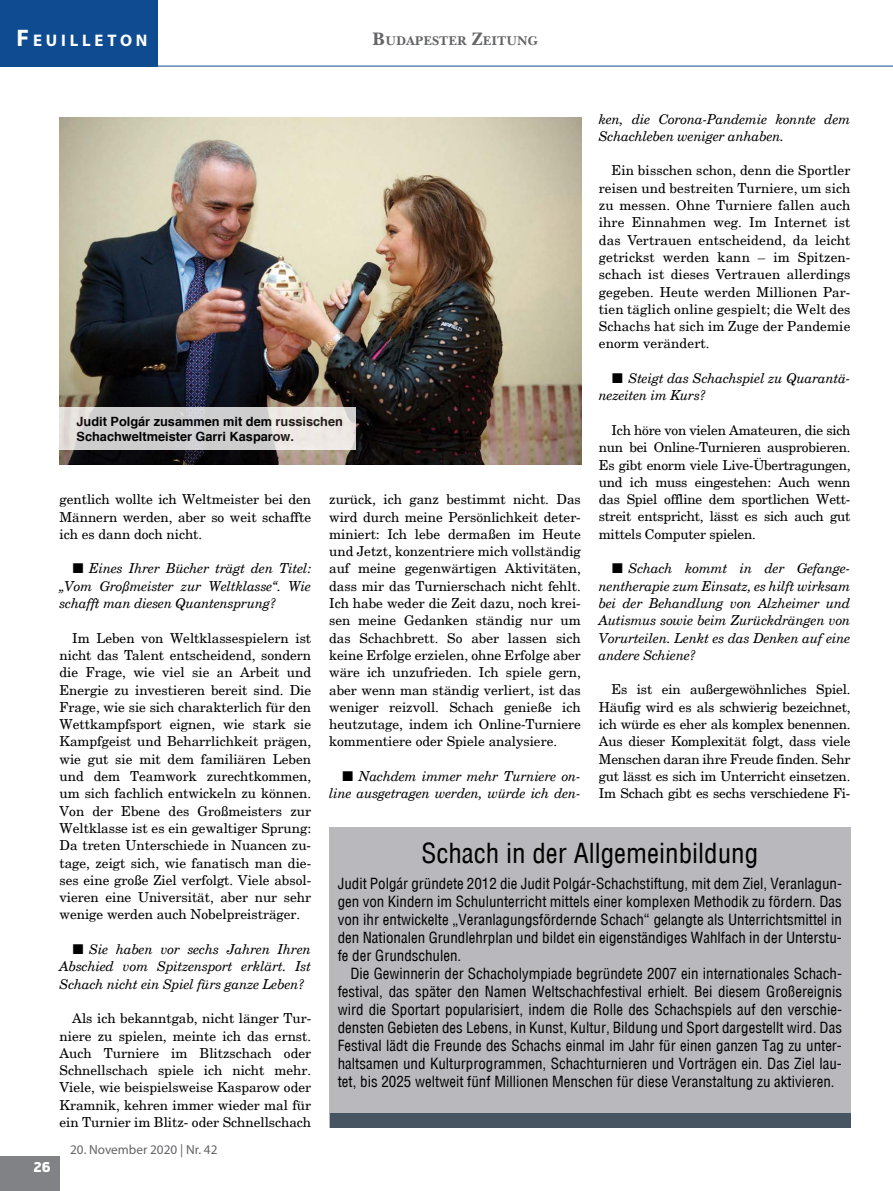
<style>
.page{position:relative;width:893px;height:1191px;background:#fff}
.page>*{position:absolute;margin:0;border:0;box-sizing:border-box;transform-origin:0 0}
.t1{font:condensed 27px "H Helvetica";color:#000}
.t2{font:700 16.8px "Myriad Pro";letter-spacing:.23em;color:#fff}
.t3{font:condensed 15px/18px "H Helvetica";color:#000;text-align:justify}
.t4{font:13.5px/17.2px "H New Century";color:#000;text-align:justify}
.t5{font:italic 13.5px/17.2px "H New Century";letter-spacing:-.015em;color:#000;text-align:justify}
.t6{font:700 13.5px "Hermes HU";color:#fff}
.t7{font:13.2px "Myriad Pro";color:#636466}
.t8{font:12.9px "New Baskerville HU Bold";color:#636466}
.t9{font:700 12.75px/15px "H Helvetica";color:#000}
.s1{font-size:24px}
.s2{font-size:18.45px}
</style>
<div class="page">
<hr style="left:0;top:66px;width:893px;height:1px;background:#0f4b91">
<div style="left:0;top:1156px;width:60px;height:35px;background:#808285"></div>
<div style="left:0;top:0;width:158px;height:66px;background:#0f4b91"></div>
<div style="left:329px;top:827px;width:521px;height:300px;background:#b8b8bd"></div>
<div style="left:330px;top:1113px;width:520px;height:14px;background:#475563"></div>
<img style="left:60px;top:118px;width:521px;height:347px">
<svg style="left:60px;top:407px;width:296px;height:42px;background:#d8d6d5"></svg>
<p class="t2" style="left:17px;top:30px;width:133px"><span class="s1">F</span>EUILLETON</p>
<p class="t8" style="left:372px;top:33px;width:167px"><span class="s2">B</span>UDAPESTER <span class="s2">Z</span>EITUNG</p>
<p class="t5" style="left:599px;top:110px;width:253px">ken, die Corona-Pandemie konnte dem<br>Schachleben weniger anhaben.</p>
<p class="t4" style="left:599px;top:162px;width:253px;text-indent:13px">Ein bisschen schon, denn die Sportler reisen und bestreiten Turniere, um sich zu messen. Ohne Turniere fallen auch ihre Einnahmen weg. Im Internet ist das Vertrauen entscheidend, da leicht getrickst werden kann – im Spitzen&shy;schach ist dieses Vertrauen allerdings gegeben. Heute werden Millionen Par&shy;tien täglich online gespielt; die Welt des Schachs hat sich im Zuge der Pandemie enorm verändert.</p>
<p class="t5" style="left:599px;top:369px;width:253px;text-indent:30px">Steigt das Schachspiel zu Quarantä&shy;nezeiten im Kurs?</p>
<p class="t4" style="left:599px;top:421px;width:253px;text-indent:13px">Ich höre von vielen Amateuren, die sich nun bei Online-Turnieren ausprobieren.<br>Es gibt enorm viele Live-Übertragungen, und ich muss eingestehen: Auch wenn das Spiel offline dem sportlichen Wett&shy;streit entspricht, lässt es sich auch gut mittels Computer spielen.</p>
<p class="t5" style="left:599px;top:560px;width:253px;text-indent:30px">Schach kommt in der Gefange&shy;nentherapie zum Einsatz, es hilft wirksam bei der Behandlung von Alzheimer und Autismus sowie beim Zurückdrängen von Vorurteilen. Lenkt es das Denken auf eine andere Schiene?</p>
<p class="t4" style="left:599px;top:680px;width:253px;text-indent:13px">Es ist ein außergewöhnliches Spiel.<br>Häufig wird es als schwierig bezeichnet, ich würde es eher als komplex benennen.<br>Aus dieser Komplexität folgt, dass viele Menschen daran ihre Freude finden. Sehr gut lässt es sich im Unterricht einsetzen.<br>Im Schach gibt es sechs verschiedene Fi-</p>
<p class="t9" style="left:77px;top:414px;width:268px">Judit Polgár zusammen mit dem russischen<br>Schachweltmeister Garri Kasparow.</p>
<p class="t4" style="left:329px;top:490px;width:253px">zurück, ich ganz bestimmt nicht. Das wird durch meine Persönlichkeit deter&shy;miniert: Ich lebe dermaßen im Heute und Jetzt, konzentriere mich vollständig auf meine gegenwärtigen Aktivitäten, dass mir das Turnierschach nicht fehlt.<br>Ich habe weder die Zeit dazu, noch krei&shy;sen meine Gedanken ständig nur um das Schachbrett. So aber lassen sich keine Erfolge erzielen, ohne Erfolge aber wäre ich unzufrieden. Ich spiele gern, aber wenn man ständig verliert, ist das weniger reizvoll. Schach genieße ich heutzutage, indem ich Online-Turniere kommentiere oder Spiele analysiere.</p>
<p class="t5" style="left:329px;top:767px;width:253px;text-align:right">Nachdem immer mehr Turniere on-<br>line ausgetragen werden, würde ich den-</p>
<p class="t4" style="left:60px;top:490px;width:253px">gentlich wollte ich Weltmeister bei den Männern werden, aber so weit schaffte ich es dann doch nicht.</p>
<p class="t5" style="left:60px;top:560px;width:253px;text-indent:30px">Eines Ihrer Bücher trägt den Titel: „Vom Großmeister zur Weltklasse“. Wie schafft man diesen Quantensprung?</p>
<p class="t4" style="left:60px;top:629px;width:253px;text-indent:13px">Im Leben von Weltklassespielern ist nicht das Talent entscheidend, sondern die Frage, wie viel sie an Arbeit und Energie zu investieren bereit sind. Die Frage, wie sie sich charakterlich für den Wettkampfsport eignen, wie stark sie Kampfgeist und Beharrlichkeit prägen, wie gut sie mit dem familiären Leben und dem Teamwork zurechtkommen, um sich fachlich entwickeln zu können.<br>Von der Ebene des Großmeisters zur Weltklasse ist es ein gewaltiger Sprung:<br>Da treten Unterschiede in Nuancen zu&shy;tage, zeigt sich, wie fanatisch man die&shy;ses eine große Ziel verfolgt. Viele absol&shy;vieren eine Universität, aber nur sehr wenige werden auch Nobelpreisträger.</p>
<p class="t5" style="left:60px;top:940px;width:253px;text-indent:30px">Sie haben vor sechs Jahren Ihren Abschied vom Spitzensport erklärt. Ist Schach nicht ein Spiel fürs ganze Leben?</p>
<p class="t4" style="left:60px;top:1009px;width:253px;text-indent:13px">Als ich bekanntgab, nicht länger Tur&shy;niere zu spielen, meinte ich das ernst.<br>Auch Turniere im Blitzschach oder Schnellschach spiele ich nicht mehr.<br>Viele, wie beispielsweise Kasparow oder Kramnik, kehren immer wieder mal für ein Turnier im Blitz- oder Schnellschach</p>
<h1 class="t1" style="left:421px;top:836px;width:338px">Schach in der Allgemeinbildung</h1>
<p class="t3" style="left:338px;top:874px;width:506px">Judit Polgár gründete 2012 die Judit Polgár-Schachstiftung, mit dem Ziel, Veranlagun&shy;gen von Kindern im Schulunterricht mittels einer komplexen Methodik zu fördern. Das von ihr entwickelte „Veranlagungsfördernde Schach“ gelangte als Unterrichtsmittel in den Nationalen Grundlehrplan und bildet ein eigenständiges Wahlfach in der Unterstu&shy;fe der Grundschulen.</p>
<p class="t3" style="left:338px;top:964px;width:506px;text-indent:13px">Die Gewinnerin der Schacholympiade begründete 2007 ein internationales Schach&shy;festival, das später den Namen Weltschachfestival erhielt. Bei diesem Großereignis wird die Sportart popularisiert, indem die Rolle des Schachspiels auf den verschie&shy;densten Gebieten des Lebens, in Kunst, Kultur, Bildung und Sport dargestellt wird. Das Festival lädt die Freunde des Schachs einmal im Jahr für einen ganzen Tag zu unter&shy;haltsamen und Kulturprogrammen, Schachturnieren und Vorträgen ein. Das Ziel lau&shy;tet, bis 2025 weltweit fünf Millionen Menschen für diese Veranstaltung zu aktivieren.</p>
<p class="t6" style="left:34px;top:1158px;width:19px">26</p>
<p class="t7" style="left:70px;top:1141px;width:149px">20. November 2020 | Nr. 42</p>
</div>
